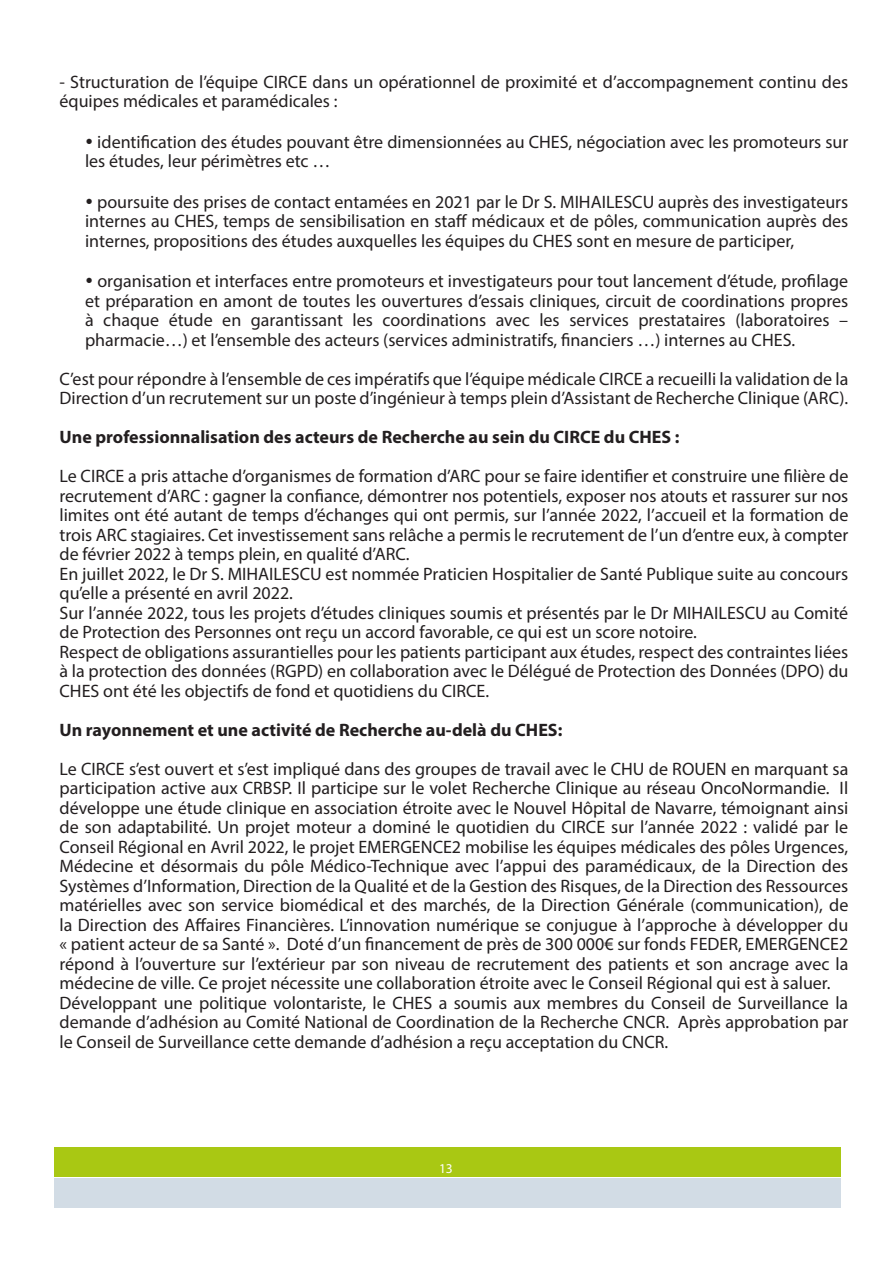
<style>
.page{position:relative;width:893px;height:1263px;background:#fff}
.page>*{position:absolute;margin:0;border:0;box-sizing:border-box;transform-origin:0 0}
.t1{font:18px/19.5px "Myriad Pro";color:#231f20;text-align:justify}
.t2{font:700 18px "Myriad Pro";color:#231f20}
.t3{font:13.5px "Myriad Pro";color:#fff}
</style>
<div class="page">
<div style="left:54px;top:1147px;width:786px;height:30px;background:#a9c813"></div>
<div style="left:54px;top:1178px;width:786px;height:30px;background:#d2dce5"></div>
<p class="t1" style="left:60px;top:72px;width:790px">- Structuration de l’équipe CIRCE dans un opérationnel de proximité et d’accompagnement continu des équipes médicales et paramédicales :</p>
<p class="t1" style="left:85px;top:132px;width:765px">• identification des études pouvant être dimensionnées au CHES, négociation avec les promoteurs sur les études, leur périmètres etc …</p>
<p class="t1" style="left:85px;top:192px;width:765px">• poursuite des prises de contact entamées en 2021 par le Dr S. MIHAILESCU auprès des investigateurs internes au CHES, temps de sensibilisation en staff médicaux et de pôles, communication auprès des internes, propositions des études auxquelles les équipes du CHES sont en mesure de participer,</p>
<p class="t1" style="left:85px;top:271px;width:765px">• organisation et interfaces entre promoteurs et investigateurs pour tout lancement d’étude, profilage et préparation en amont de toutes les ouvertures d’essais cliniques, circuit de coordinations propres à chaque étude en garantissant les coordinations avec les services prestataires (laboratoires – pharmacie…) et l’ensemble des acteurs (services administratifs, financiers …) internes au CHES.</p>
<p class="t1" style="left:60px;top:369px;width:790px">C’est pour répondre à l’ensemble de ces impératifs que l’équipe médicale CIRCE a recueilli la validation de la<br>Direction d’un recrutement sur un poste d’ingénieur à temps plein d’Assistant de Recherche Clinique (ARC).</p>
<p class="t2" style="left:60px;top:425px;width:622px">Une professionnalisation des acteurs de Recherche au sein du CIRCE du CHES :</p>
<p class="t1" style="left:60px;top:466px;width:790px">Le CIRCE a pris attache d’organismes de formation d’ARC pour se faire identifier et construire une filière de recrutement d’ARC : gagner la confiance, démontrer nos potentiels, exposer nos atouts et rassurer sur nos limites ont été autant de temps d’échanges qui ont permis, sur l’année 2022, l’accueil et la formation de trois ARC stagiaires. Cet investissement sans relâche a permis le recrutement de l’un d’entre eux, à compter de février 2022 à temps plein, en qualité d’ARC.</p>
<p class="t1" style="left:60px;top:564px;width:790px">En juillet 2022, le Dr S. MIHAILESCU est nommée Praticien Hospitalier de Santé Publique suite au concours qu’elle a présenté en avril 2022.</p>
<p class="t1" style="left:60px;top:603px;width:790px">Sur l’année 2022, tous les projets d’études cliniques soumis et présentés par le Dr MIHAILESCU au Comité de Protection des Personnes ont reçu un accord favorable, ce qui est un score notoire.</p>
<p class="t1" style="left:60px;top:642px;width:790px">Respect de obligations assurantielles pour les patients participant aux études, respect des contraintes liées à la protection des données (RGPD) en collaboration avec le Délégué de Protection des Données (DPO) du CHES ont été les objectifs de fond et quotidiens du CIRCE.</p>
<p class="t2" style="left:60px;top:718px;width:504px">Un rayonnement et une activité de Recherche au-delà du CHES:</p>
<p class="t1" style="left:60px;top:759px;width:790px">Le CIRCE s’est ouvert et s’est impliqué dans des groupes de travail avec le CHU de ROUEN en marquant sa participation active aux CRBSP. Il participe sur le volet Recherche Clinique au réseau OncoNormandie. Il développe une étude clinique en association étroite avec le Nouvel Hôpital de Navarre, témoignant ainsi de son adaptabilité. Un projet moteur a dominé le quotidien du CIRCE sur l’année 2022 : validé par le Conseil Régional en Avril 2022, le projet EMERGENCE2 mobilise les équipes médicales des pôles Urgences, Médecine et désormais du pôle Médico-Technique avec l’appui des paramédicaux, de la Direction des Systèmes d’Information, Direction de la Qualité et de la Gestion des Risques, de la Direction des Ressources matérielles avec son service biomédical et des marchés, de la Direction Générale (communication), de la Direction des Affaires Financières. L’innovation numérique se conjugue à l’approche à développer du « patient acteur de sa Santé ». Doté d’un financement de près de 300 000€ sur fonds FEDER, EMERGENCE2 répond à l’ouverture sur l’extérieur par son niveau de recrutement des patients et son ancrage avec la médecine de ville. Ce projet nécessite une collaboration étroite avec le Conseil Régional qui est à saluer.</p>
<p class="t1" style="left:60px;top:993px;width:790px">Développant une politique volontariste, le CHES a soumis aux membres du Conseil de Surveillance la demande d’adhésion au Comité National de Coordination de la Recherche CNCR. Après approbation par le Conseil de Surveillance cette demande d’adhésion a reçu acceptation du CNCR.</p>
<p class="t3" style="left:439px;top:1160px;width:15px">13</p>
</div>
